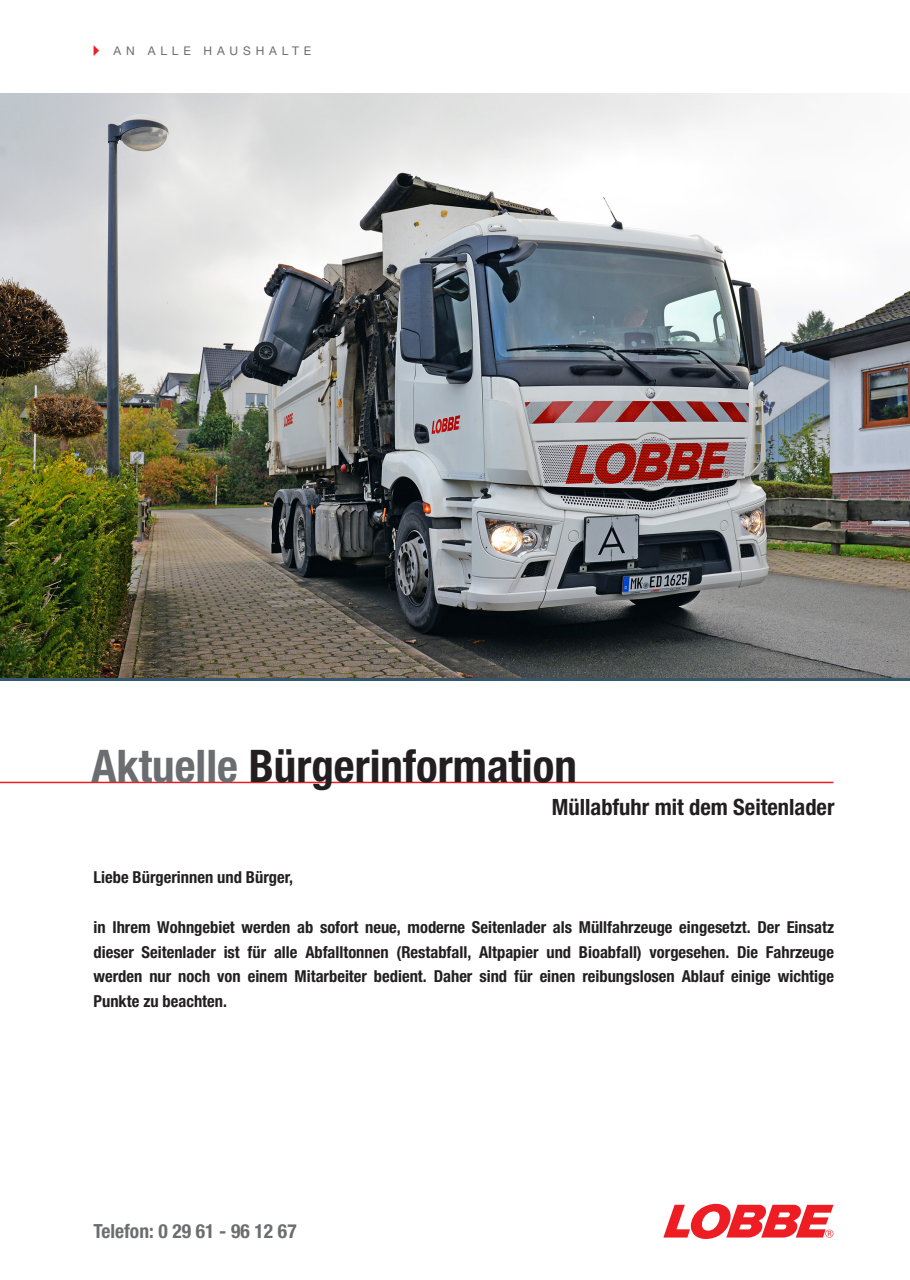
<style>
.page{position:relative;width:910px;height:1280px;background:#fff}
.page>*{position:absolute;margin:0;border:0;box-sizing:border-box;transform-origin:0 0}
.t1{font:700 condensed 45px "Helvetica Neue LT Std";color:#231f20}
.t2{font:700 condensed 22.5px "Helvetica Neue LT Std";color:#231f20}
.Vertriebsunterlagen{font:700 condensed 19.5px "Helvetica Neue LT Std";color:#6c6d70}
.Vertriebsunterlagen-2{font:700 condensed 16.5px/24.8px "Helvetica Neue LT Std";color:#231f20;text-align:justify}
.t3{font:12px "Helvetica Neue LT Std";letter-spacing:.4em;color:#6c6d70}
.s1{color:#6c6d70}
</style>
<div class="page">
<svg style="left:663px;top:1204px;width:170px;height:35px"></svg>
<hr style="left:0;top:782px;width:833px;height:1px;background:#ee1d23">
<img style="left:0;top:94px;width:910px;height:584px">
<p class="t3" style="left:114px;top:44px;width:199px">AN ALLE HAUSHALTE</p>
<p class="t1" style="left:91px;top:739px;width:487px"><span class="s1">Aktuelle</span> Bürgerinformation</p>
<p class="t2" style="left:552px;top:793px;width:284px">Müllabfuhr mit dem Seitenlader</p>
<p class="Vertriebsunterlagen-2" style="left:94px;top:865px;width:201px">Liebe Bürgerinnen und Bürger,</p>
<p class="Vertriebsunterlagen-2" style="left:94px;top:914px;width:742px">in Ihrem Wohngebiet werden ab sofort neue, moderne Seitenlader als Müllfahrzeuge eingesetzt. Der Einsatz dieser Seitenlader ist für alle Abfalltonnen (Restabfall, Altpapier und Bioabfall) vorgesehen. Die Fahrzeuge werden nur noch von einem Mitarbeiter bedient. Daher sind für einen reibungslosen Ablauf einige wichtige Punkte zu beachten.</p>
<p class="Vertriebsunterlagen" style="left:94px;top:1219px;width:205px">Telefon: 0 29 61 - 96 12 67</p>
</div>
